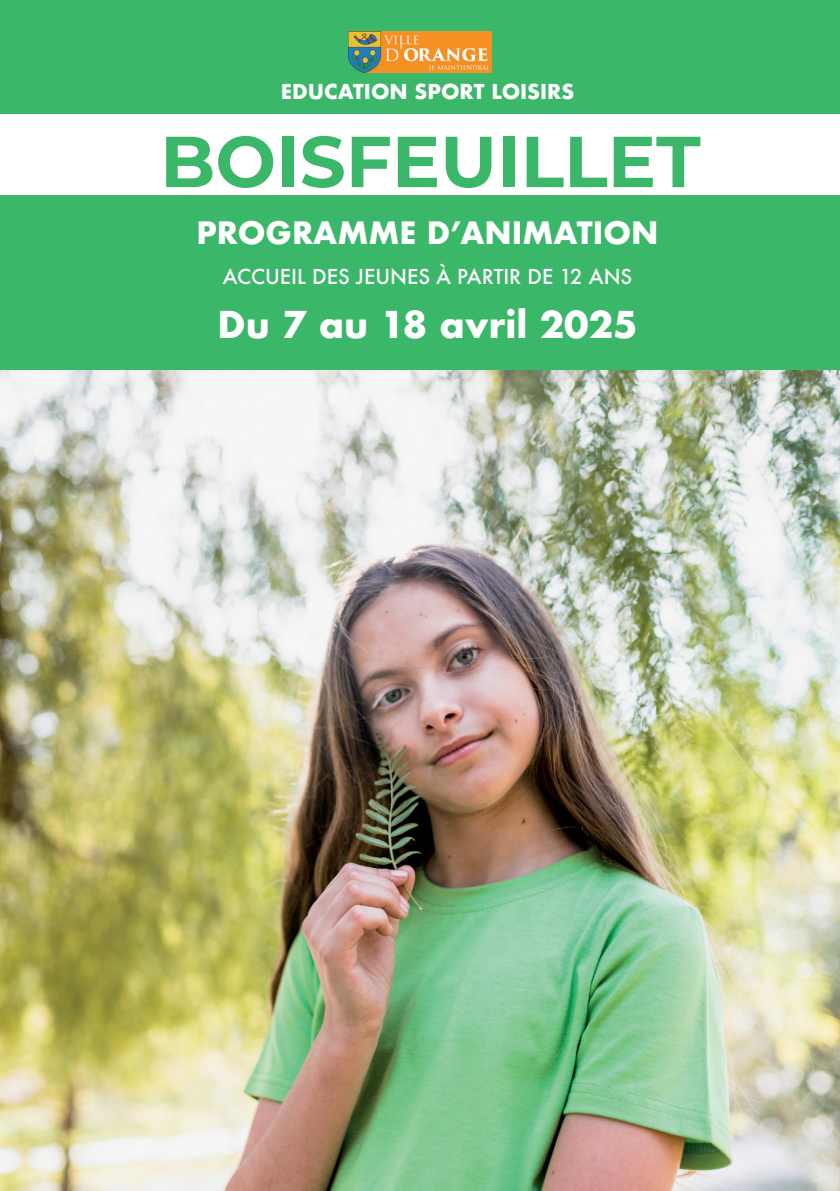
<style>
.page{position:relative;width:840px;height:1191px;background:#fff}
.page>*{position:absolute;margin:0;border:0;box-sizing:border-box;transform-origin:0 0}
.t1{font:700 72px "Montserrat";color:#3bb769}
.t2{font:700 36px "Futura";color:#fff}
.t3{font:700 30px "Futura";color:#fff}
.t4{font:500 20px "Futura";color:#fff}
.t5{font:700 20px "Futura";color:#fff}
</style>
<div class="page">
<img style="left:0;top:369px;width:839px;height:822px">
<div style="left:0;top:0;width:839px;height:369px;background:#3bb769"></div>
<div style="left:0;top:114px;width:839px;height:80px;background:#fff"></div>
<img style="left:348px;top:31px;width:143px;height:41px">
<p class="t5" style="left:280px;top:77px;width:295px">EDUCATION SPORT LOISIRS</p>
<h1 class="t1" style="left:160px;top:110px;width:541px">BOISFEUILLET</h1>
<h3 class="t3" style="left:196px;top:211px;width:463px">PROGRAMME D’ANIMATION</h3>
<p class="t4" style="left:223px;top:263px;width:410px">ACCUEIL DES JEUNES À PARTIR DE 12 ANS</p>
<h2 class="t2" style="left:217px;top:298px;width:421px">Du 7 au 18 avril 2025</h2>
</div>
